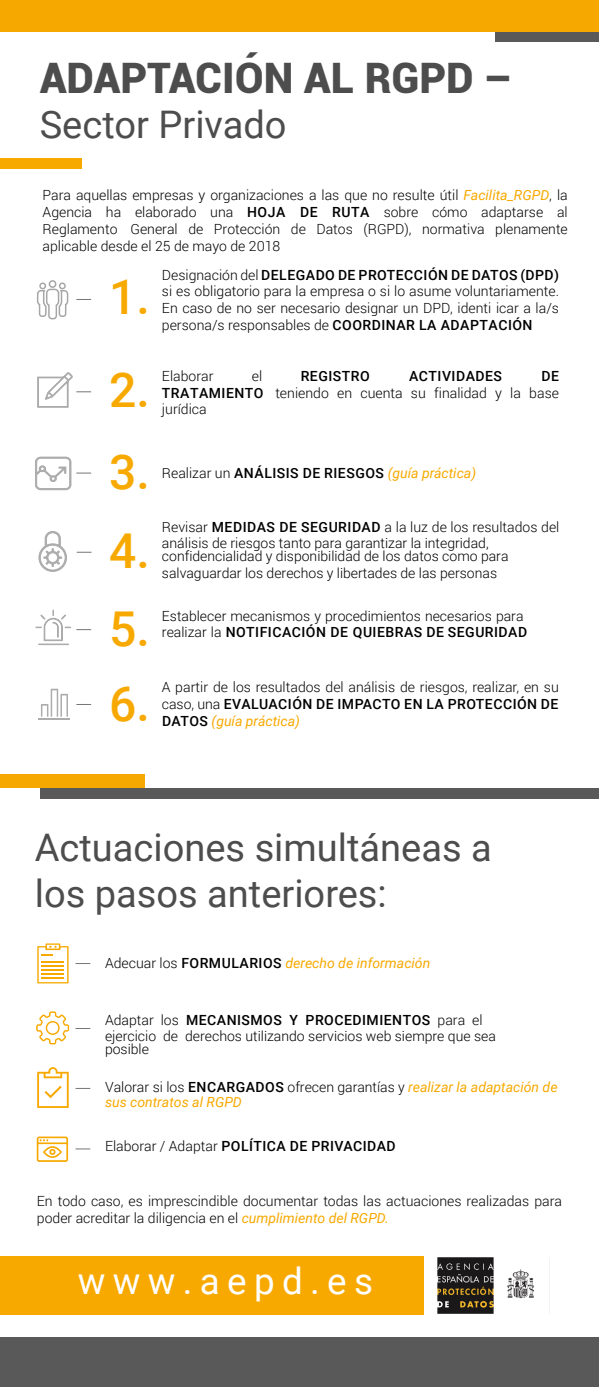
<style>
.page{position:relative;width:599px;height:1387px;background:#fff}
.page>*{position:absolute;margin:0;border:0;box-sizing:border-box;transform-origin:0 0}
.t1{font:500 48px "Roboto";color:#f7a900}
.t2{font:900 42px "Roboto";color:#4d4d4d}
.t3{font:38px/45.6px "Roboto";color:#4d4d4d}
.t4{font:36.7px "Roboto";letter-spacing:.2em;color:#fff}
.t5{font:300 14px/16.8px "Roboto";color:#000}
.t6{font:italic 14px/15.4px "Roboto";color:#f7a900}
.t7{font:500 14px "Roboto";letter-spacing:.035em;color:#000}
.s1{font-weight:400;font-style:italic;color:#f7a900}
.s2{font-weight:500}
.s3{font-weight:300}
.s4{font-weight:300;font-style:normal;color:#000}
.s5{font-weight:500;font-style:normal;color:#000}
</style>
<div class="page">
<div style="left:495px;top:32px;width:103px;height:10px;background:#595959"></div>
<div style="left:0;top:1337px;width:598px;height:49px;background:#595959"></div>
<div style="left:0;top:0;width:598px;height:32px;background:#f7a800"></div>
<div style="left:0;top:158px;width:81px;height:10px;background:#f7a900"></div>
<div style="left:0;top:774px;width:144px;height:13px;background:#f7a800"></div>
<div style="left:40px;top:787px;width:558px;height:11px;background:#595959"></div>
<div style="left:0;top:1255px;width:423px;height:59px;background:#f7a900"></div>
<img style="left:437px;top:1257px;width:98px;height:56px">
<svg style="left:75px;top:963px;width:15px;height:1px"></svg>
<svg style="left:75px;top:1028px;width:15px;height:1px"></svg>
<svg style="left:36px;top:1011px;width:33px;height:33px"></svg>
<svg style="left:75px;top:1088px;width:15px;height:1px"></svg>
<svg style="left:75px;top:1148px;width:15px;height:1px"></svg>
<svg style="left:76px;top:299px;width:15px;height:1px"></svg>
<div style="left:59px;top:282px;width:7px;height:7px;border:2px solid #4d4d4d;border-radius:50%"></div>
<div style="left:39px;top:282px;width:7px;height:7px;border:2px solid #4d4d4d;border-radius:50%"></div>
<svg style="left:37px;top:288px;width:32px;height:32px"></svg>
<div style="left:49px;top:280px;width:7px;height:8px;border:2px solid #4d4d4d;border-radius:50%"></div>
<svg style="left:35px;top:457px;width:56px;height:33px"></svg>
<svg style="left:77px;top:552px;width:14px;height:1px"></svg>
<svg style="left:39px;top:531px;width:28px;height:40px"></svg>
<svg style="left:35px;top:609px;width:56px;height:36px"></svg>
<svg style="left:76px;top:704px;width:15px;height:1px"></svg>
<svg style="left:41px;top:688px;width:27px;height:28px"></svg>
<hr style="left:39px;top:718px;width:31px;height:2px;background:#595959">
<svg style="left:37px;top:372px;width:54px;height:36px"></svg>
<svg style="left:37px;top:1067px;width:32px;height:40px"></svg>
<svg style="left:37px;top:943px;width:31px;height:40px"></svg>
<svg style="left:37px;top:1136px;width:31px;height:25px"></svg>
<h2 class="t2" style="left:40px;top:48px;width:474px">ADAPTACIÓN AL RGPD –</h2>
<h3 class="t3" style="left:40px;top:100px;width:248px">Sector Privado</h3>
<p class="t5" style="left:43px;top:186px;width:526px;text-align:justify">Para aquellas empresas y organizaciones a las que no resulte útil <span class="s1">Facilita_RGPD</span>, la Agencia ha elaborado una <span class="s2">HOJA DE RUTA</span> sobre cómo adaptarse al Reglamento General de Protección de Datos (RGPD), normativa plenamente aplicable desde el 25 de mayo de 2018</p>
<h1 class="t1" style="left:109px;top:263px;width:42px">1.</h1>
<p class="t5" style="left:162px;top:266px;width:398px;text-align:justify">Designación del <span class="s2">DELEGADO DE PROTECCIÓN DE DATOS (DPD) </span>si es obligatorio para la empresa o si lo asume voluntariamente.<br>En caso de no ser necesario designar un DPD, identi icar a la/s persona/s responsables de <span class="s2">COORDINAR LA ADAPTACIÓN</span></p>
<h1 class="t1" style="left:109px;top:356px;width:42px">2.</h1>
<p class="t5" style="left:162px;top:367px;width:53px">Elaborar</p>
<p class="t5" style="left:251px;top:367px;width:12px">el</p>
<p class="t7" style="left:300px;top:366px;width:70px">REGISTRO</p>
<p class="t7" style="left:408px;top:366px;width:94px">ACTIVIDADES</p>
<p class="t5" style="left:162px;top:367px;width:398px;text-align:justify;text-indent:379px"><span class="s2">DE TRATAMIENTO</span> teniendo en cuenta su finalidad y la base jurídica</p>
<h1 class="t1" style="left:109px;top:438px;width:42px">3.</h1>
<p class="t7" style="left:162px;top:463px;width:315px"><span class="s3">Realizar un</span> ANÁLISIS DE RIESGOS <span class="s1">(guía práctica)</span></p>
<h1 class="t1" style="left:109px;top:517px;width:42px">4.</h1>
<p class="t5" style="left:162px;top:517px;width:398px">Revisar <span class="s2">MEDIDAS DE SEGURIDAD</span> a la luz de los resultados del análisis de riesgos tanto para garantizar la integridad,</p>
<p class="t5" style="left:162px;top:547px;width:348px">confidencialidad y disponibilidad de los datos como para salvaguardar los derechos y libertades de las personas</p>
<h1 class="t1" style="left:109px;top:595px;width:42px">5.</h1>
<p class="t5" style="left:162px;top:607px;width:366px;line-height:16.5px">Establecer mecanismos y procedimientos necesarios para realizar la <span class="s2">NOTIFICACIÓN DE QUIEBRAS DE SEGURIDAD</span></p>
<h1 class="t1" style="left:109px;top:670px;width:42px">6.</h1>
<p class="t5" style="left:162px;top:678px;width:398px;text-align:justify">A partir de los resultados del análisis de riesgos, realizar, en su caso, una <span class="s2">EVALUACIÓN DE IMPACTO EN LA PROTECCIÓN DE DATOS</span> <span class="s1">(guía práctica)</span></p>
<h3 class="t3" style="left:35px;top:823px;width:458px">Actuaciones simultáneas a los pasos anteriores:</h3>
<p class="t6" style="left:105px;top:954px;width:326px"><span class="s4">Adecuar los</span> <span class="s5">FORMULARIOS</span> derecho de información</p>
<p class="t5" style="left:105px;top:1010px;width:392px">Adaptar los <span class="s2">MECANISMOS Y PROCEDIMIENTOS</span> para el ejercicio de derechos utilizando servicios web siempre que sea</p>
<p class="t5" style="left:105px;top:1039px;width:45px">posible</p>
<p class="t6" style="left:105px;top:1078px;width:453px"><span class="s4">Valorar si los</span> <span class="s5">ENCARGADOS</span> <span class="s4">ofrecen garantías y</span> realizar la adaptación de sus contratos al RGPD</p>
<p class="t7" style="left:105px;top:1135px;width:292px"><span class="s3">Elaborar / Adaptar</span> POLÍTICA DE PRIVACIDAD</p>
<p class="t5" style="left:37px;top:1192px;width:526px">En todo caso, es imprescindible documentar todas las actuaciones realizadas para poder acreditar la diligencia en el <span class="s1">cumplimiento del RGPD.</span></p>
<h3 class="t4" style="left:78px;top:1255px;width:296px">www.aepd.es</h3>
</div>
